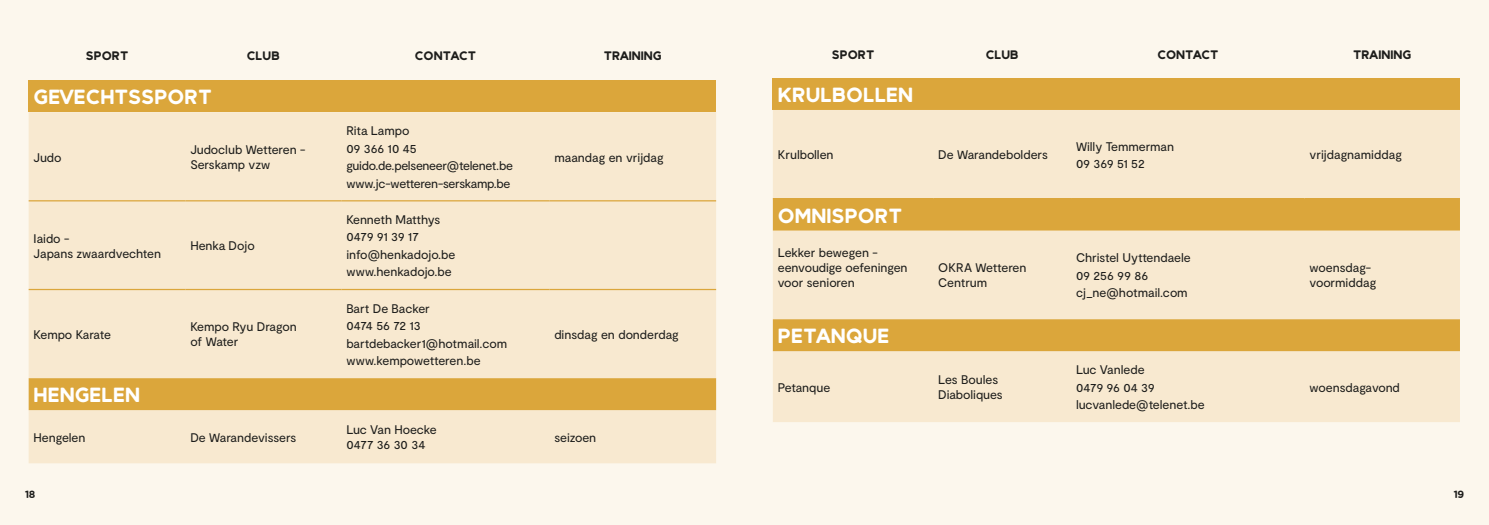
<style>
.page{position:relative;width:1489px;height:525px;background:#fff}
.page>*{position:absolute;margin:0;border:0;box-sizing:border-box;transform-origin:0 0}
.t1{font:25px "Wetteren Solid";color:#fff}
.t2{font:15px "Wetteren Solid";color:#1d1d1b}
.t3{font:12.5px/17.5px "Moderat";letter-spacing:-.005em;color:#1d1d1b}
.t4{font:12.5px/17.5px "Moderat";letter-spacing:-.025em;color:#1d1d1b}
.t5{font:12.5px "Wetteren Solid";color:#1d1d1b}
</style>
<div class="page">
<div style="left:0;top:0;width:1488px;height:524px;background:#fcf7ed"></div>
<div style="left:29px;top:80px;width:687px;height:32px;background:#dba63b"></div>
<div style="left:29px;top:112px;width:687px;height:351px;background:#f8e9d0"></div>
<div style="left:29px;top:378px;width:687px;height:32px;background:#dba63b"></div>
<hr style="left:29px;top:200px;width:156px;height:1px;background:#dba63b">
<hr style="left:185px;top:200px;width:156px;height:1px;background:#dba63b">
<hr style="left:341px;top:200px;width:208px;height:1px;background:#dba63b">
<hr style="left:549px;top:200px;width:167px;height:1px;background:#dba63b">
<hr style="left:29px;top:289px;width:156px;height:1px;background:#dba63b">
<hr style="left:185px;top:289px;width:156px;height:1px;background:#dba63b">
<hr style="left:341px;top:289px;width:208px;height:1px;background:#dba63b">
<hr style="left:549px;top:289px;width:167px;height:1px;background:#dba63b">
<div style="left:772px;top:78px;width:687px;height:32px;background:#dba63b"></div>
<div style="left:773px;top:110px;width:686px;height:312px;background:#f8e9d0"></div>
<svg style="left:772px;top:199px;width:687px;height:152px;background:#ebcd92"></svg>
<hr style="left:772px;top:198px;width:161px;height:1px;background:#dba63b">
<hr style="left:933px;top:198px;width:137px;height:1px;background:#dba63b">
<hr style="left:1070px;top:198px;width:234px;height:1px;background:#dba63b">
<hr style="left:1304px;top:198px;width:155px;height:1px;background:#dba63b">
<p class="t2" style="left:86px;top:48px;width:44px">Sport</p>
<p class="t2" style="left:247px;top:48px;width:34px">Club</p>
<p class="t2" style="left:415px;top:48px;width:62px">Contact</p>
<p class="t2" style="left:603px;top:48px;width:60px">Training</p>
<h1 class="t1" style="left:34px;top:84px;width:179px">Gevechtssport</h1>
<p class="t3" style="left:34px;top:148px;width:29px">Judo</p>
<p class="t3" style="left:190px;top:142px;width:117px;line-height:15px">Judoclub Wetteren -<br>Serskamp vzw</p>
<p class="t3" style="left:34px;top:231px;width:129px;line-height:15px">Iaido -<br>Japans zwaardvechten</p>
<p class="t3" style="left:190px;top:237px;width:66px">Henka Dojo</p>
<p class="t4" style="left:34px;top:326px;width:79px">Kempo Karate</p>
<p class="t3" style="left:190px;top:319px;width:108px;line-height:15px">Kempo Ryu Dragon of Water</p>
<p class="t4" style="left:346px;top:122px;width:168px">Rita Lampo<br>09 366 10 45 guido.de.pelseneer@telenet.be www.jc-wetteren-serskamp.be</p>
<p class="t3" style="left:346px;top:211px;width:111px">Kenneth Matthys<br>0479 91 39 17 info@henkadojo.be www.henkadojo.be</p>
<p class="t3" style="left:346px;top:299px;width:162px">Bart De Backer<br>0474 56 72 13 bartdebacker1@hotmail.com www.kempowetteren.be</p>
<p class="t3" style="left:554px;top:148px;width:111px">maandag en vrijdag</p>
<p class="t3" style="left:554px;top:326px;width:126px">dinsdag en donderdag</p>
<h1 class="t1" style="left:34px;top:382px;width:108px">hengelen</h1>
<p class="t3" style="left:34px;top:428px;width:53px">Hengelen</p>
<p class="t3" style="left:190px;top:428px;width:107px">De Warandevissers</p>
<p class="t3" style="left:346px;top:422px;width:92px;line-height:15px">Luc Van Hoecke<br>0477 36 30 34</p>
<p class="t3" style="left:554px;top:428px;width:43px">seizoen</p>
<p class="t2" style="left:831px;top:47px;width:44px">Sport</p>
<p class="t2" style="left:985px;top:47px;width:34px">Club</p>
<p class="t2" style="left:1157px;top:47px;width:62px">Contact</p>
<p class="t2" style="left:1352px;top:47px;width:60px">Training</p>
<h1 class="t1" style="left:777px;top:82px;width:137px">krulbollen</h1>
<p class="t3" style="left:777px;top:146px;width:57px">Krulbollen</p>
<p class="t3" style="left:938px;top:146px;width:111px">De Warandebolders</p>
<p class="t3" style="left:1075px;top:137px;width:100px">Willy Temmerman<br>09 369 51 52</p>
<p class="t3" style="left:1309px;top:146px;width:94px">vrijdagnamiddag</p>
<h1 class="t1" style="left:777px;top:202px;width:126px">omnisport</h1>
<p class="t3" style="left:777px;top:245px;width:131px;line-height:15px">Lekker bewegen - eenvoudige oefeningen voor senioren</p>
<p class="t3" style="left:938px;top:260px;width:90px;line-height:15px">OKRA Wetteren<br>Centrum</p>
<p class="t3" style="left:1075px;top:249px;width:116px">Christel Uyttendaele<br>09 256 99 86 cj_ne@hotmail.com</p>
<p class="t3" style="left:1309px;top:260px;width:68px;line-height:15px">woensdag&shy;voormiddag</p>
<h1 class="t1" style="left:777px;top:323px;width:113px">petanque</h1>
<p class="t3" style="left:777px;top:378px;width:54px">Petanque</p>
<p class="t3" style="left:938px;top:372px;width:66px;line-height:15px">Les Boules<br>Diaboliques</p>
<p class="t3" style="left:1075px;top:361px;width:130px">Luc Vanlede<br>0479 96 04 39 lucvanlede@telenet.be</p>
<p class="t3" style="left:1309px;top:378px;width:92px">woensdagavond</p>
<p class="t5" style="left:25px;top:487px;width:12px">18</p>
<p class="t5" style="left:1453px;top:487px;width:12px">19</p>
</div>
